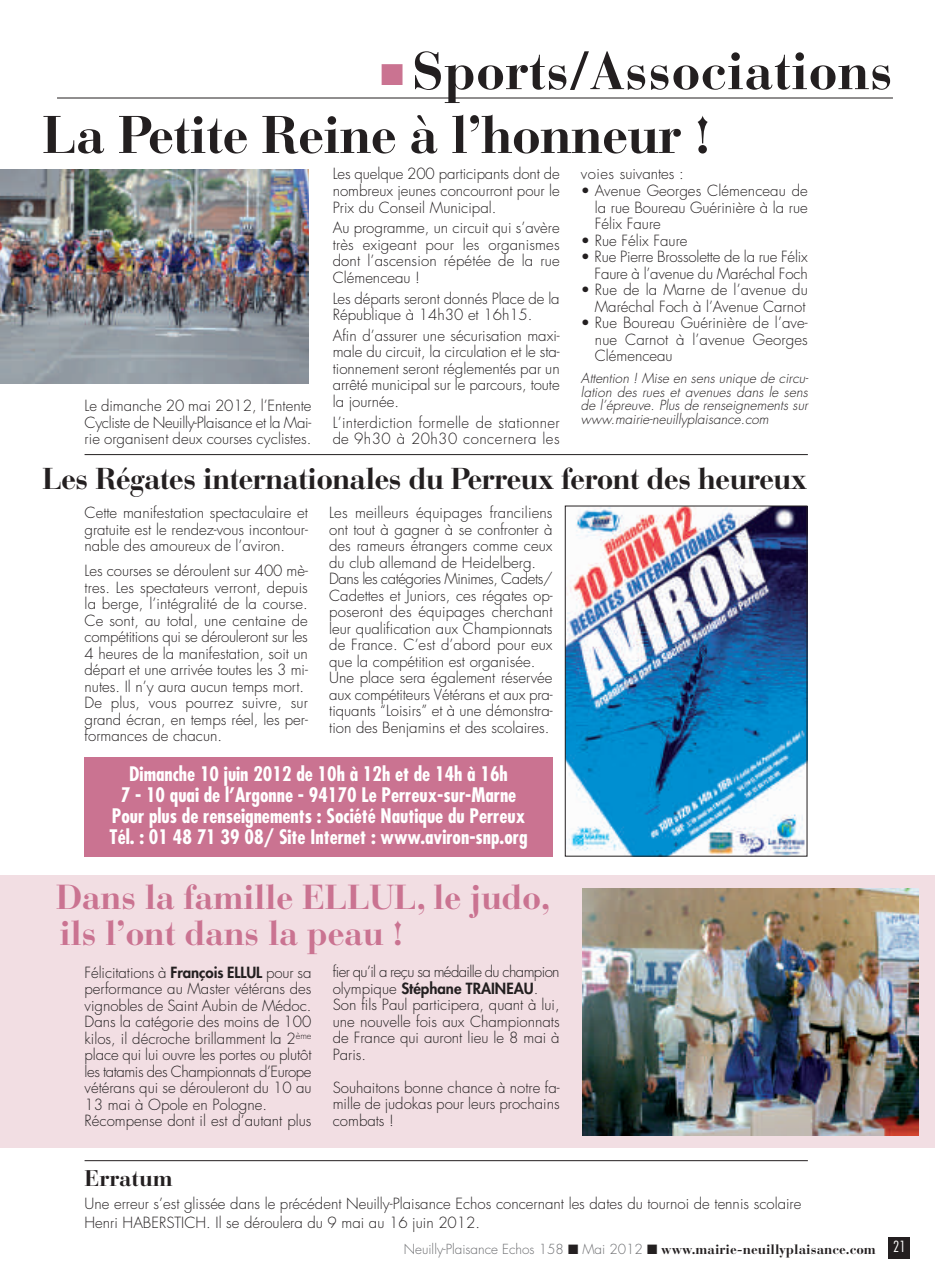
<style>
.page{position:relative;width:935px;height:1275px;background:#fff}
.page>*{position:absolute;margin:0;border:0;box-sizing:border-box;transform-origin:0 0}
.t1{font:52.5px "Bauer Bodoni Bold Os F";letter-spacing:-.01em;color:#231f20}
.t2{font:34.5px/36px "Bauer Bodoni Bold Os F";letter-spacing:-.015em;color:#ca7391}
.t3{font:30px "Bauer Bodoni Bold Os F";letter-spacing:-.03em;color:#231f20}
.t4{font:22.5px "Bauer Bodoni Bold Os F";color:#231f20}
.t5{font:700 condensed 19.5px/21px "Futura";color:#fff;text-align:center}
.t6{font:300 15px/16.5px "Futura";color:#231f20;text-align:justify}
.t7{font:300 15px/16.5px "Futura";letter-spacing:.02em;color:#231f20}
.t8{font:italic 300 13.5px/13.5px "Futura";color:#231f20;text-align:justify}
.t9{font:300 13.5px "Futura";color:#6c6d70}
.s1{color:#ca7391}
.s2{font-weight:800}
.s3{color:#231f20}
.s4{font-family:"Bauer Bodoni Bold Os F";font-weight:400;color:#231f20}
.s5{font-stretch:condensed;font-size:15px;color:#fff}
</style>
<div class="page">
<div style="left:888px;top:1237px;width:21px;height:21px;background:#231f20"></div>
<hr style="left:57px;top:98px;width:835px;height:1px;background:#231f20">
<img style="left:0;top:170px;width:308px;height:214px">
<img style="left:567px;top:507px;width:238px;height:347px">
<div style="left:565px;top:505px;width:242px;height:351px;border:1px solid #231f20"></div>
<div style="left:0;top:875px;width:934px;height:273px;background:#f2dee3"></div>
<div style="left:85px;top:756px;width:467px;height:100px;background:#ca7391"></div>
<hr style="left:85px;top:454px;width:722px;height:1px;background:#231f20">
<img style="left:582px;top:888px;width:336px;height:247px">
<hr style="left:85px;top:1160px;width:722px;height:1px;background:#231f20">
<h1 class="t1" style="left:380px;top:51px;width:513px"><span class="s1">■</span> Sports/Associations</h1>
<h1 class="t1" style="left:42px;top:114px;width:670px">La Petite Reine à l’honneur !</h1>
<p class="t6" style="left:85px;top:398px;width:228px">Le dimanche 20 mai 2012, l’Entente Cycliste de Neuilly-Plaisance et la Mai&shy;rie organisent deux courses cyclistes.</p>
<p class="t6" style="left:333px;top:167px;width:228px">Les quelque 200 participants dont de nombreux jeunes concourront pour le Prix du Conseil Municipal.</p>
<p class="t6" style="left:333px;top:221px;width:228px">Au programme, un circuit qui s’avère très exigeant pour les organismes dont l’ascension répétée de la rue Clémenceau !</p>
<p class="t6" style="left:333px;top:291px;width:228px">Les départs seront donnés Place de la<br>République à 14h30 et 16h15.</p>
<p class="t6" style="left:333px;top:328px;width:228px">Afin d’assurer une sécurisation maxi&shy;male du circuit, la circulation et le sta&shy;tionnement seront réglementés par un arrêté municipal sur le parcours, toute la journée.</p>
<p class="t7" style="left:333px;top:415px;width:228px">L’interdiction formelle de stationner de 9h30 à 20h30 concernera les</p>
<p class="t6" style="left:581px;top:167px;width:104px">voies suivantes :</p>
<p class="t6" style="left:594px;top:183px;width:214px;text-indent:-14px">• Avenue Georges Clémenceau de la rue Boureau Guérinière à la rue Félix Faure</p>
<p class="t6" style="left:581px;top:233px;width:108px">• Rue Félix Faure</p>
<p class="t6" style="left:581px;top:249px;width:228px;text-align:right">• Rue Pierre Brossolette de la rue Félix<br>Faure à l’avenue du Maréchal Foch</p>
<p class="t6" style="left:581px;top:282px;width:228px;text-align:right">• Rue de la Marne de l’avenue du<br>Maréchal Foch à l’Avenue Carnot</p>
<p class="t6" style="left:594px;top:315px;width:214px;text-indent:-14px">• Rue Boureau Guérinière de l’ave&shy;nue Carnot à l’avenue Georges Clémenceau</p>
<p class="t8" style="left:581px;top:372px;width:231px">Attention ! Mise en sens unique de circu&shy;lation des rues et avenues dans le sens de l’épreuve. Plus de renseignements sur www.mairie-neuillyplaisance.com</p>
<h3 class="t3" style="left:42px;top:467px;width:766px">Les Régates internationales du Perreux feront des heureux</h3>
<p class="t6" style="left:85px;top:505px;width:225px">Cette manifestation spectaculaire et gratuite est le rendez-vous incontour&shy;nable des amoureux de l’aviron.</p>
<p class="t6" style="left:85px;top:563px;width:225px;text-align:left">Les courses se déroulent sur 400 mè&shy;tres. Les spectateurs verront, depuis la berge, l’intégralité de la course.<br>Ce sont, au total, une centaine de compétitions qui se dérouleront sur les 4 heures de la manifestation, soit un départ et une arrivée toutes les 3 mi&shy;nutes. Il n’y aura aucun temps mort.<br>De plus, vous pourrez suivre, sur grand écran, en temps réel, les per&shy;formances de chacun.</p>
<p class="t6" style="left:329px;top:505px;width:225px;text-align:left">Les meilleurs équipages franciliens ont tout à gagner à se confronter à des rameurs étrangers comme ceux du club allemand de Heidelberg.<br>Dans les catégories Minimes, Cadets/ Cadettes et Juniors, ces régates op&shy;poseront des équipages cherchant leur qualification aux Championnats de France. C’est d’abord pour eux que la compétition est organisée.<br>Une place sera également réservée aux compétiteurs Vétérans et aux pra&shy;tiquants “Loisirs” et à une démonstra&shy;tion des Benjamins et des scolaires.</p>
<h3 class="t5" style="left:110px;top:764px;width:419px">Dimanche 10 juin 2012 de 10h à 12h et de 14h à 16h<br>7 - 10 quai de l’Argonne - 94170 Le Perreux-sur-Marne Pour plus de renseignements : Société Nautique du Perreux Tél. : 01 48 71 39 08/ Site Internet : www.aviron-snp.org</h3>
<h2 class="t2" style="left:56px;top:883px;width:496px">Dans la famille ELLUL, le judo, ils l’ont dans la peau !</h2>
<p class="t6" style="left:85px;top:965px;width:228px;text-align:left">Félicitations à <span class="s2">François ELLUL</span> pour sa performance au Master vétérans des vignobles de Saint Aubin de Médoc.<br>Dans la catégorie des moins de 100 kilos, il décroche brillamment la 2<sup>ème </sup>place qui lui ouvre les portes ou plutôt les tatamis des Championnats d’Europe vétérans qui se dérouleront du 10 au 13 mai à Opole en Pologne.<br>Récompense dont il est d’autant plus</p>
<p class="t6" style="left:333px;top:965px;width:228px;text-align:left">fier qu’il a reçu sa médaille du champion olympique <span class="s2">Stéphane TRAINEAU</span>.<br>Son fils Paul participera, quant à lui, une nouvelle fois aux Championnats de France qui auront lieu le 8 mai à<br>Paris.</p>
<p class="t6" style="left:333px;top:1080px;width:228px">Souhaitons bonne chance à notre fa&shy;mille de judokas pour leurs prochains combats !</p>
<h3 class="t4" style="left:85px;top:1169px;width:90px">Erratum</h3>
<p class="t6" style="left:85px;top:1194px;width:718px;line-height:19.6px">Une erreur s’est glissée dans le précédent Neuilly-Plaisance Echos concernant les dates du tournoi de tennis scolaire<br>Henri HABERSTICH. Il se déroulera du 9 mai au 16 juin 2012.</p>
<p class="t9" style="left:404px;top:1242px;width:503px">Neuilly-Plaisance Echos 158 <span class="s3">■</span> Mai 2012 <span class="s3">■</span> <span class="s4">www.mairie-neuillyplaisance.com</span> <span class="s5">21</span></p>
</div>
